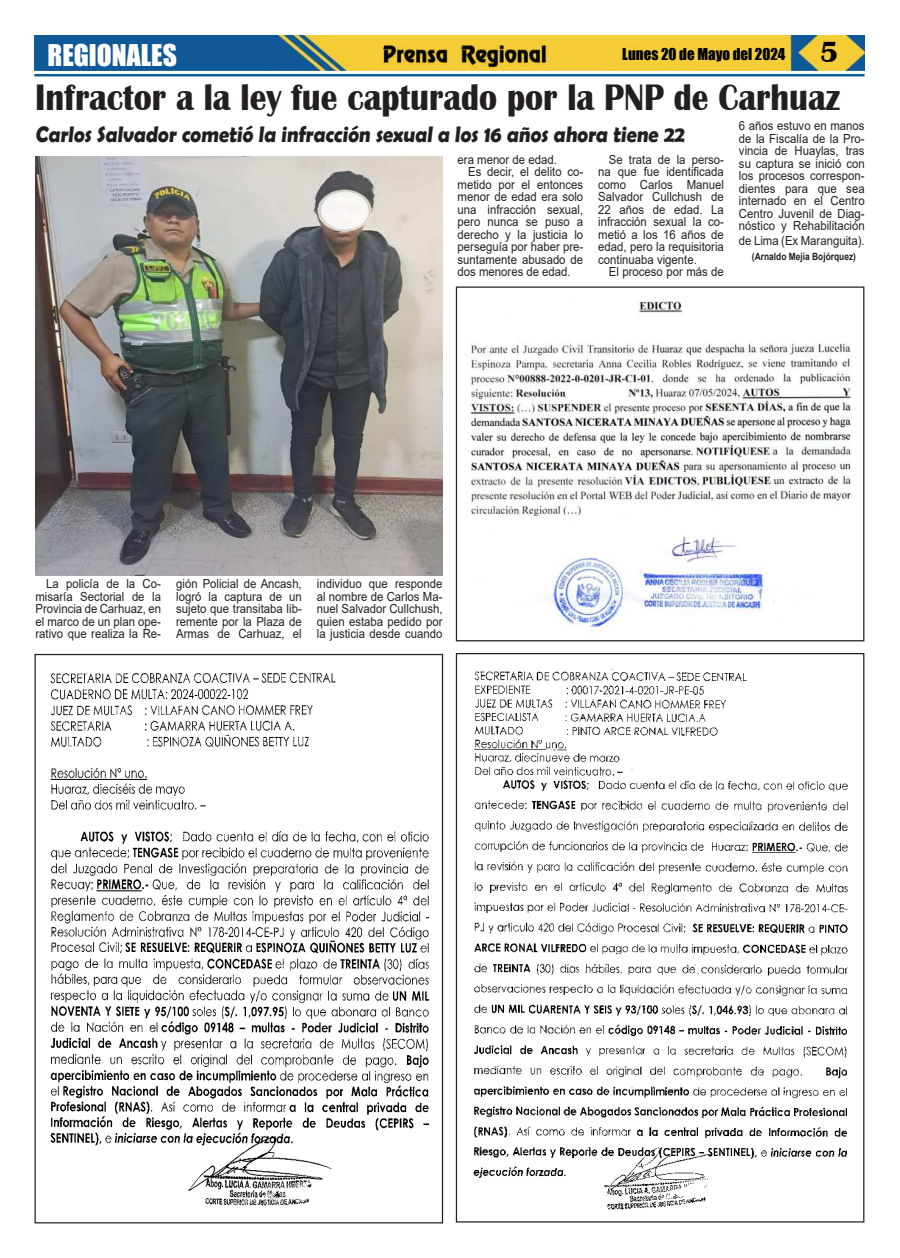
<style>
.page{position:relative;width:900px;height:1258px;background:#fff}
.page>*{position:absolute;margin:0;border:0;box-sizing:border-box;transform-origin:0 0}
.t1{font:700 38px "Britannic";color:#231f20;scale:.88 1}
.t2{font:27.5px "Impact";color:#fff}
.t3{font:700 22.5px "Berlin Sans FB Demi";color:#231f20;scale:.91 1}
.t4{font:15px "Impact";color:#000}
.t5{font:12.5px/12.5px "Arial";color:#231f20;text-align:justify;scale:.91 1}
.t6{font:700 10px "Arial";color:#231f20;scale:.84 1}
.s1{font-family:"Britannic";font-weight:700;font-size:30px}
</style>
<div class="page">
<img style="left:34px;top:35px;width:831px;height:35px">
<hr style="left:34px;top:74px;width:831px;height:2px;background:#0f5998">
<img style="left:380px;top:41px;width:169px;height:27px">
<img style="left:35px;top:157px;width:408px;height:419px">
<img style="left:50px;top:672px;width:379px;height:534px">
<img style="left:473px;top:669px;width:375px;height:541px">
<img style="left:470px;top:301px;width:382px;height:328px">
<div style="left:456px;top:286px;width:408px;height:355px;border:1px solid #231f20"></div>
<h2 class="t2" style="left:48px;top:40px;width:131px">REGIONALES</h2>
<p class="t4" style="left:622px;top:48px;width:218px">Lunes 20 de Mayo del 2024 <span class="s1">5</span></p>
<h1 class="t1" style="left:35px;top:84px;width:916px">Infractor a la ley fue capturado por la PNP de Carhuaz</h1>
<h3 class="t3" style="left:35px;top:121px;width:718px">Carlos Salvador cometió la infracción sexual a los 16 años ahora tiene 22</h3>
<p class="t5" style="left:458px;top:154px;width:111px">era menor de edad.</p>
<p class="t5" style="left:468px;top:167px;width:128px">Es decir, el delito co-</p>
<p class="t5" style="left:458px;top:179px;width:140px">metido por el entonces</p>
<p class="t5" style="left:458px;top:192px;width:140px">menor de edad era solo</p>
<p class="t5" style="left:458px;top:204px;width:140px">una infracción sexual,</p>
<p class="t5" style="left:458px;top:217px;width:140px">pero nunca se puso a</p>
<p class="t5" style="left:458px;top:229px;width:140px">derecho y la justicia lo</p>
<p class="t5" style="left:458px;top:242px;width:140px">perseguía por haber pre-</p>
<p class="t5" style="left:458px;top:254px;width:140px">suntamente abusado de</p>
<p class="t5" style="left:458px;top:267px;width:126px">dos menores de edad.</p>
<p class="t5" style="left:598px;top:154px;width:140px;text-indent:11px">Se trata de la perso&shy;na que fue identi昀椀cada como Carlos Manuel Salvador Cullchush de 22 años de edad. La infracción sexual la co&shy;metió a los 16 años de edad, pero la requisitoria continuaba vigente.</p>
<p class="t5" style="left:609px;top:267px;width:128px">El proceso por más de</p>
<p class="t5" style="left:739px;top:121px;width:140px">6 años estuvo en manos de la Fiscalía de la Pro&shy;vincia de Huaylas, tras su captura se inició con los procesos correspon&shy;dientes para que sea internado en el Centro Centro Juvenil de Diag&shy;nóstico y Rehabilitación</p>
<p class="t5" style="left:739px;top:236px;width:140px">de Lima (Ex Maranguita).</p>
<p class="t6" style="left:752px;top:253px;width:125px">(Arnaldo Mejía Bojórquez)</p>
<p class="t5" style="left:35px;top:579px;width:139px;text-indent:11px">La policía de la Co&shy;misaría Sectorial de la Provincia de Carhuaz, en el marco de un plan ope&shy;rativo que realiza la Re-</p>
<p class="t5" style="left:176px;top:579px;width:140px">gión Policial de Ancash, logró la captura de un sujeto que transitaba lib&shy;remente por la Plaza de Armas de Carhuaz, el</p>
<p class="t5" style="left:317px;top:579px;width:140px">individuo que responde al nombre de Carlos Ma&shy;nuel Salvador Cullchush, quien estaba pedido por la justicia desde cuando</p>
</div>
